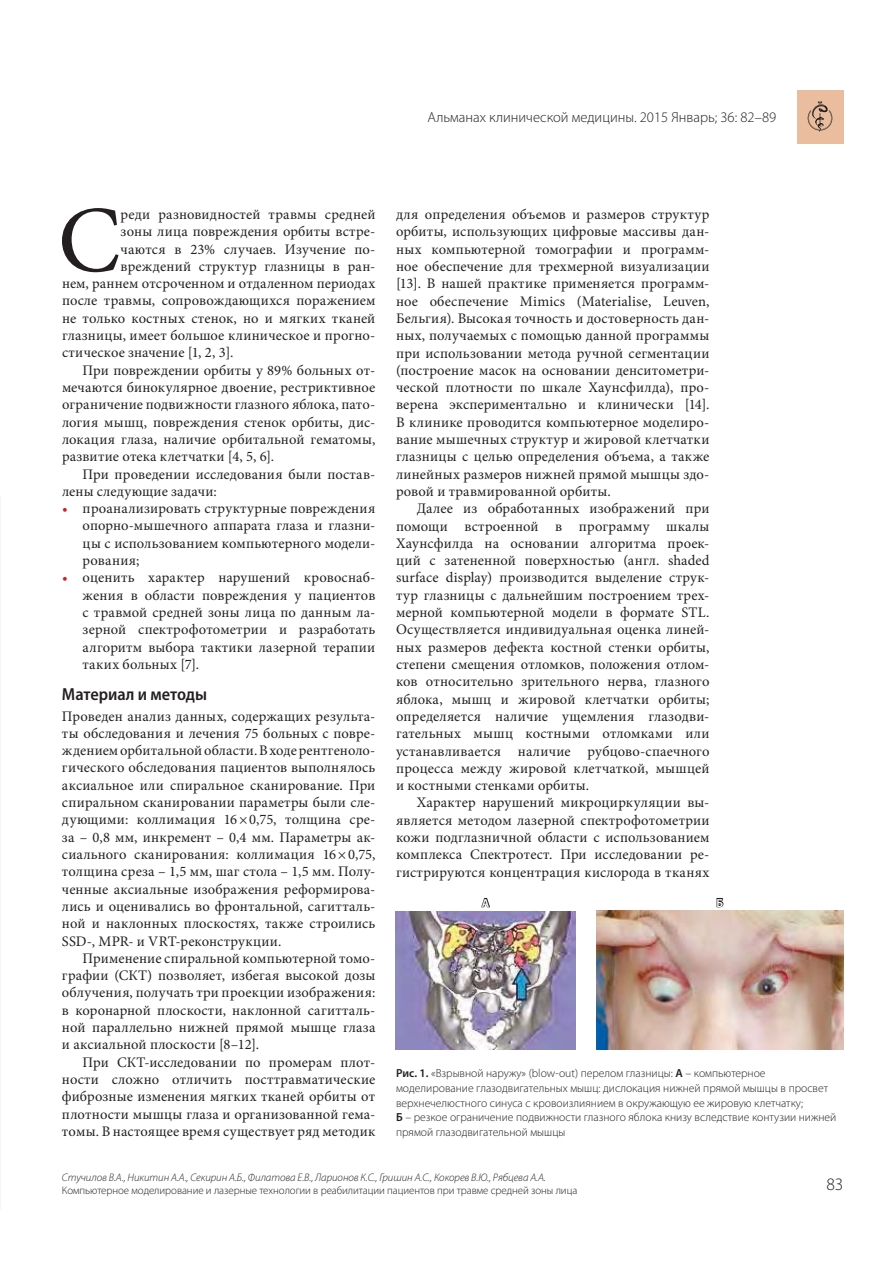
<style>
.page{position:relative;width:893px;height:1263px;background:#fff}
.page>*{position:absolute;margin:0;border:0;box-sizing:border-box;transform-origin:0 0}
.t1{font:94.35px "Minion Pro";color:#231f20}
.t2{font:600 semi-condensed 17.55px "Myriad Pro";color:#231f20}
.t3{font:300 17.55px "Myriad Pro";color:#231f20}
.t4{font:14.55px/17.2px "Minion Pro";letter-spacing:.015em;color:#231f20;text-align:justify}
.t5{font:300 14.55px "Myriad Pro";color:#231f20}
.t6{font:300 11.7px/14.5px "Myriad Pro";color:#231f20}
.t7{font:600 11.7px "Myriad Pro";color:#fff}
.t8{font:italic 300 10.95px "Myriad Pro";letter-spacing:-.005em;color:#231f20}
.t9{font:300 10.95px "Myriad Pro";letter-spacing:-.005em;color:#231f20}
.s1{color:#c72528}
.s2{font-weight:600}
</style>
<div class="page">
<img style="left:596px;top:911px;width:247px;height:138px">
<img style="left:395px;top:911px;width:181px;height:138px">
<svg style="left:481px;top:898px;width:9px;height:10px"></svg>
<svg style="left:716px;top:898px;width:8px;height:10px"></svg>
<div style="left:797px;top:90px;width:46px;height:53px;background:#e9bd9e"></div>
<svg style="left:808px;top:101px;width:24px;height:31px"></svg>
<p class="t5" style="left:427px;top:109px;width:350px">Альманах клинической медицины. 2015 Январь; 36: 82–89</p>
<h1 class="t1" style="left:58px;top:183px;width:64px">С</h1>
<p class="t4" style="left:121px;top:205px;width:256px">реди разновидностей травмы средней</p>
<p class="t4" style="left:121px;top:223px;width:256px">зоны лица повреждения орбиты встре-</p>
<p class="t4" style="left:121px;top:240px;width:256px">чаются в 23% случаев. Изучение по-</p>
<p class="t4" style="left:121px;top:257px;width:256px">вреждений структур глазницы в ран-</p>
<p class="t4" style="left:62px;top:275px;width:315px">нем, раннем отсроченном и отдаленном периодах</p>
<p class="t4" style="left:62px;top:292px;width:315px">после травмы, сопровождающихся поражением</p>
<p class="t4" style="left:62px;top:309px;width:315px">не только костных стенок, но и мягких тканей</p>
<p class="t4" style="left:62px;top:326px;width:315px">глазницы, имеет большое клиническое и прогно-</p>
<p class="t4" style="left:62px;top:344px;width:173px">стическое значение [1, 2, 3].</p>
<p class="t4" style="left:83px;top:361px;width:294px">При повреждении орбиты у 89% больных от-</p>
<p class="t4" style="left:62px;top:378px;width:315px">мечаются бинокулярное двоение, рестриктивное</p>
<p class="t4" style="left:62px;top:396px;width:315px">ограничение подвижности глазного яблока, пато-</p>
<p class="t4" style="left:62px;top:413px;width:315px">логия мышц, повреждения стенок орбиты, дис-</p>
<p class="t4" style="left:62px;top:430px;width:315px">локация глаза, наличие орбитальной гематомы,</p>
<p class="t4" style="left:62px;top:448px;width:214px">развитие отека клетчатки [4, 5, 6].</p>
<p class="t4" style="left:83px;top:465px;width:294px">При проведении исследования были постав-</p>
<p class="t4" style="left:62px;top:482px;width:156px">лены следующие задачи:</p>
<p class="t4" style="left:83px;top:499px;width:294px;text-indent:-21px"><span class="s1">•</span> проанализировать структурные повреждения опорно-мышечного аппарата глаза и глазни&shy;цы с использованием компьютерного модели&shy;рования;</p>
<p class="t4" style="left:83px;top:569px;width:294px;text-indent:-21px"><span class="s1">•</span> оценить характер нарушений кровоснаб&shy;жения в области повреждения у пациентов с травмой средней зоны лица по данным ла&shy;зерной спектрофотометрии и разработать алгоритм выбора тактики лазерной терапии таких больных [7].</p>
<p class="t2" style="left:62px;top:684px;width:147px">Материал и методы</p>
<p class="t4" style="left:62px;top:707px;width:315px">Проведен анализ данных, содержащих результа&shy;ты обследования и лечения 75 больных с повре&shy;ждением орбитальной области. В ходе рентгеноло&shy;гического обследования пациентов выполнялось аксиальное или спиральное сканирование. При спиральном сканировании параметры были сле&shy;дующими: коллимация 16 × 0,75, толщина сре&shy;за – 0,8 мм, инкремент – 0,4 мм. Параметры ак&shy;сиального сканирования: коллимация 16 × 0,75, толщина среза – 1,5 мм, шаг стола – 1,5 мм. Полу&shy;ченные аксиальные изображения реформирова&shy;лись и оценивались во фронтальной, сагитталь&shy;ной и наклонных плоскостях, также строились SSD-, MPR- и VRT-реконструкции.</p>
<p class="t4" style="left:62px;top:949px;width:315px;text-indent:21px">Применение спиральной компьютерной томо&shy;графии (СКТ) позволяет, избегая высокой дозы облучения, получать три проекции изображения: в коронарной плоскости, наклонной сагитталь&shy;ной параллельно нижней прямой мышце глаза и аксиальной плоскости [8–12].</p>
<p class="t4" style="left:62px;top:1053px;width:315px;text-indent:21px">При СКТ-исследовании по промерам плот&shy;ности сложно отличить посттравматические фиброзные изменения мягких тканей орбиты от плотности мышцы глаза и организованной гема&shy;томы. В настоящее время существует ряд методик</p>
<p class="t4" style="left:396px;top:205px;width:315px">для определения объемов и размеров структур орбиты, использующих цифровые массивы дан&shy;ных компьютерной томографии и программ&shy;ное обеспечение для трехмерной визуализации [13]. В нашей практике применяется программ&shy;ное обеспечение Mimics (Materialise, Leuven, Бельгия). Высокая точность и достоверность дан&shy;ных, получаемых с помощью данной программы при использовании метода ручной сегментации (построение масок на основании денситометри&shy;ческой плотности по шкале Хаунсфилда), про&shy;верена экспериментально и клинически [14].<br>В клинике проводится компьютерное моделиро&shy;вание мышечных структур и жировой клетчатки глазницы с целью определения объема, а также линейных размеров нижней прямой мышцы здо&shy;ровой и травмированной орбиты.</p>
<p class="t4" style="left:396px;top:500px;width:315px;text-indent:21px">Далее из обработанных изображений при помощи встроенной в программу шкалы Хаунсфилда на основании алгоритма проек&shy;ций с затененной поверхностью (англ. shaded surface display) производится выделение струк&shy;тур глазницы с дальнейшим построением трех&shy;мерной компьютерной модели в формате STL.<br>Осуществляется индивидуальная оценка линей&shy;ных размеров дефекта костной стенки орбиты, степени смещения отломков, положения отлом&shy;ков относительно зрительного нерва, глазного яблока, мышц и жировой клетчатки орбиты; определяется наличие ущемления глазодви&shy;гательных мышц костными отломками или устанавливается наличие рубцово-спаечного процесса между жировой клетчаткой, мышцей и костными стенками орбиты.</p>
<p class="t4" style="left:396px;top:794px;width:315px;text-indent:21px">Характер нарушений микроциркуляции вы&shy;является методом лазерной спектрофотометрии кожи подглазничной области с использованием комплекса Спектротест. При исследовании ре&shy;гистрируются концентрация кислорода в тканях</p>
<p class="t7" style="left:482px;top:896px;width:9px">А</p>
<p class="t7" style="left:716px;top:896px;width:8px">Б</p>
<p class="t6" style="left:396px;top:1066px;width:442px"><span class="s2">Рис. 1.</span> «Взрывной наружу» (blow-out) перелом глазницы: <span class="s2">А</span> – компьютерное моделирование глазодвигательных мышц: дислокация нижней прямой мышцы в просвет верхнечелюстного синуса с кровоизлиянием в окружающую ее жировую клетчатку;<br><span class="s2">Б</span> – резкое ограничение подвижности глазного яблока книзу вследствие контузии нижней прямой глазодвигательной мышцы</p>
<p class="t8" style="left:62px;top:1170px;width:485px">Стучилов В.А., Никитин А.А., Секирин А.Б., Филатова Е.В., Ларионов К.С., Гришин А.С., Кокорев В.Ю., Рябцева А.А.</p>
<p class="t9" style="left:62px;top:1184px;width:517px">Компьютерное моделирование и лазерные технологии в реабилитации пациентов при травме средней зоны лица</p>
<p class="t3" style="left:826px;top:1173px;width:19px">83</p>
</div>
